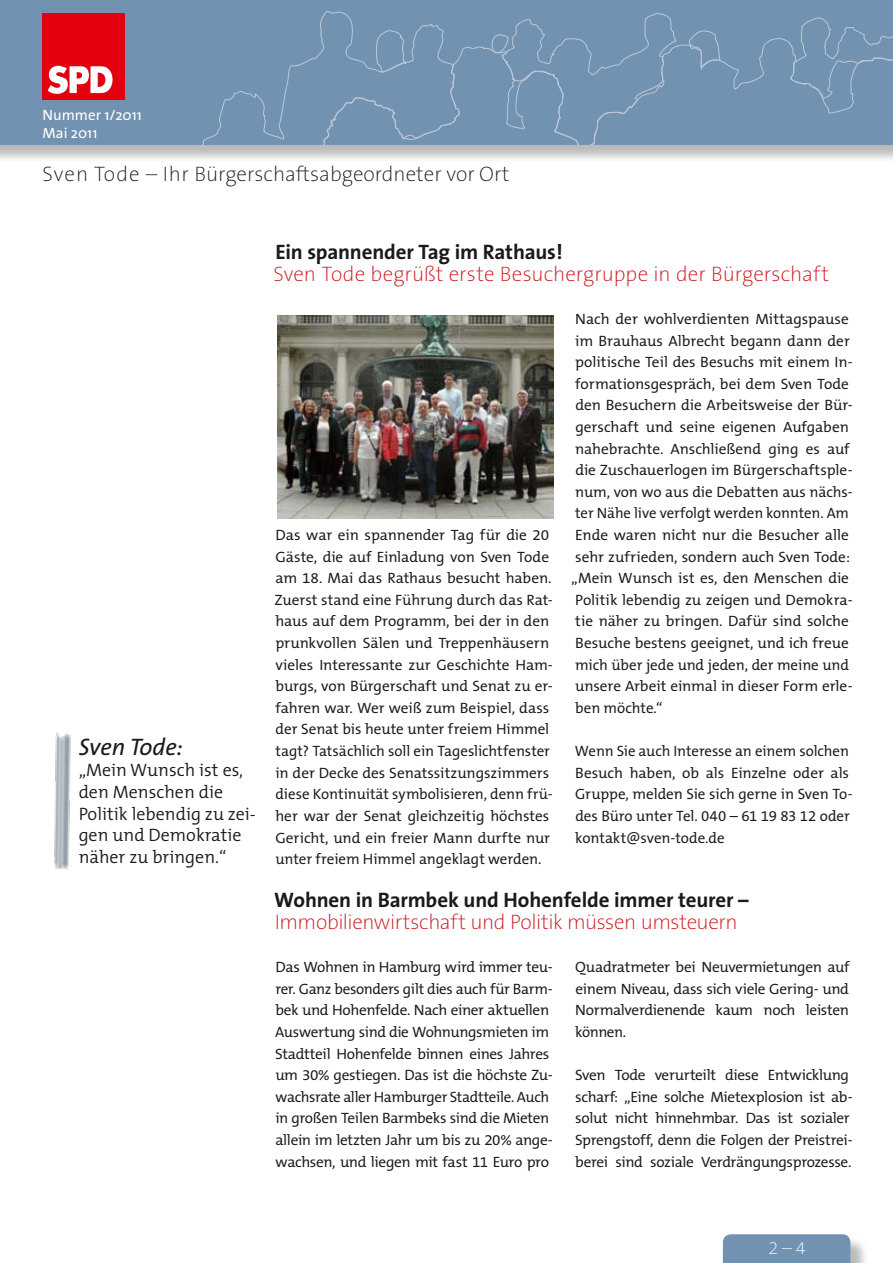
<style>
.page{position:relative;width:893px;height:1263px;background:#fff}
.page>*{position:absolute;margin:0;border:0;box-sizing:border-box;transform-origin:0 0}
.t1{font:italic 24px "The Sans";color:#1a1a18}
.t2{font:200 21px/21.6px "The Sans";letter-spacing:-.01em;color:#cd1014}
.t3{font:200 21px "The Sans";color:#1a1a18}
.t4{font:700 21px "The Sans";letter-spacing:-.005em;color:#1a1a18}
.t5{font:300 18px/21.6px "The Mix";color:#1a1a18}
.t6{font:200 18px "The Sans";color:#fff}
.t7{font:15px/21.6px "The Mix Office";letter-spacing:-.01em;color:#1a1a18}
.t8{font:15px/18px "The Sans";color:#fff}
.s1{font-weight:700;color:#1a1a18}
.s2{font-weight:700;color:#fff}
</style>
<div class="page">
<div style="left:0;top:2px;width:893px;height:161px;background:#1a1a18;opacity:.3"></div>
<div style="left:0;top:0;width:893px;height:145px;background:#7292b2"></div>
<div style="left:725px;top:1236px;width:144px;height:27px;background:#1a1a18;opacity:.3"></div>
<div style="left:723px;top:1234px;width:127px;height:29px;background:#7292b2"></div>
<div style="left:43px;top:13px;width:82px;height:86px;background:#e3000f"></div>
<svg style="left:48px;top:66px;width:65px;height:28px"></svg>
<svg style="left:202px;top:10px;width:660px;height:135px"></svg>
<svg style="left:235px;top:33px;width:658px;height:112px"></svg>
<div style="left:563px;top:249px;width:7px;height:6px;border:3px solid #fff;border-radius:50%"></div>
<div style="left:563px;top:255px;width:7px;height:6px;border:3px solid #fff;border-radius:50%"></div>
<img style="left:54px;top:732px;width:17px;height:138px">
<img style="left:278px;top:315px;width:275px;height:204px">
<p class="t8" style="left:43px;top:105px;width:101px">Nummer 1/2011<br>Mai 2011</p>
<h2 class="t3" style="left:43px;top:163px;width:468px">Sven Tode – Ihr Bürgerschaftsabgeordneter vor Ort</h2>
<h1 class="t1" style="left:79px;top:727px;width:106px">Sven Tode:</h1>
<p class="t5" style="left:79px;top:759px;width:179px">„Mein Wunsch ist es, den Menschen die<br>Politik lebendig zu zei&shy;gen und Demokratie näher zu bringen.“</p>
<h2 class="t2" style="left:273px;top:242px;width:557px"><span class="s1">Ein spannender Tag im Rathaus!</span><span class="s2">:–<br></span>Sven Tode begrüßt erste Besuchergruppe in der Bürgerschaft</h2>
<p class="t7" style="left:274px;top:525px;width:280px">Das war ein spannender Tag für die 20<br>Gäste, die auf Einladung von Sven Tode am 18. Mai das Rathaus besucht haben.<br>Zuerst stand eine Führung durch das Rat&shy;haus auf dem Programm, bei der in den prunkvollen Sälen und Treppenhäusern vieles Interessante zur Geschichte Ham&shy;burgs, von Bürgerschaft und Senat zu er&shy;fahren war. Wer weiß zum Beispiel, dass der Senat bis heute unter freiem Himmel tagt? Tatsächlich soll ein Tageslichtfenster in der Decke des Senatssitzungszimmers diese Kontinuität symbolisieren, denn frü&shy;her war der Senat gleichzeitig höchstes Gericht, und ein freier Mann durfte nur unter freiem Himmel angeklagt werden.</p>
<p class="t7" style="left:571px;top:309px;width:283px">Nach der wohlverdienten Mittagspause im Brauhaus Albrecht begann dann der politische Teil des Besuchs mit einem In&shy;formationsgespräch, bei dem Sven Tode den Besuchern die Arbeitsweise der Bür&shy;gerschaft und seine eigenen Aufgaben nahebrachte. Anschließend ging es auf die Zuschauerlogen im Bürgerschaftsple&shy;num, von wo aus die Debatten aus nächs&shy;ter Nähe live verfolgt werden konnten. Am Ende waren nicht nur die Besucher alle sehr zufrieden, sondern auch Sven Tode: „Mein Wunsch ist es, den Menschen die Politik lebendig zu zeigen und Demokra&shy;tie näher zu bringen. Dafür sind solche Besuche bestens geeignet, und ich freue mich über jede und jeden, der meine und unsere Arbeit einmal in dieser Form erle&shy;ben möchte.“</p>
<p class="t7" style="left:575px;top:741px;width:279px">Wenn Sie auch Interesse an einem solchen Besuch haben, ob als Einzelne oder als Gruppe, melden Sie sich gerne in Sven To&shy;des Büro unter Tel. 040 – 61 19 83 12 oder kontakt@sven-tode.de</p>
<h2 class="t4" style="left:274px;top:883px;width:476px">Wohnen in Barmbek und Hohenfelde immer teurer –</h2>
<h2 class="t2" style="left:275px;top:912px;width:464px">Immobilienwirtschaft und Politik müssen umsteuern</h2>
<p class="t7" style="left:275px;top:957px;width:279px">Das Wohnen in Hamburg wird immer teu&shy;rer. Ganz besonders gilt dies auch für Barm&shy;bek und Hohenfelde. Nach einer aktuellen Auswertung sind die Wohnungsmieten im Stadtteil Hohenfelde binnen eines Jahres um 30% gestiegen. Das ist die höchste Zu&shy;wachsrate aller Hamburger Stadtteile. Auch in großen Teilen Barmbeks sind die Mieten allein im letzten Jahr um bis zu 20% ange&shy;wachsen, und liegen mit fast 11 Euro pro</p>
<p class="t7" style="left:575px;top:957px;width:276px;text-align:justify">Quadratmeter bei Neuvermietungen auf einem Niveau, dass sich viele Gering- und Normalverdienende kaum noch leisten können.</p>
<p class="t7" style="left:575px;top:1065px;width:279px">Sven Tode verurteilt diese Entwicklung scharf: „Eine solche Mietexplosion ist ab&shy;solut nicht hinnehmbar. Das ist sozialer Sprengstoff, denn die Folgen der Preistrei&shy;berei sind soziale Verdrängungsprozesse.</p>
<p class="t6" style="left:768px;top:1238px;width:39px">2 – 4</p>
</div>
